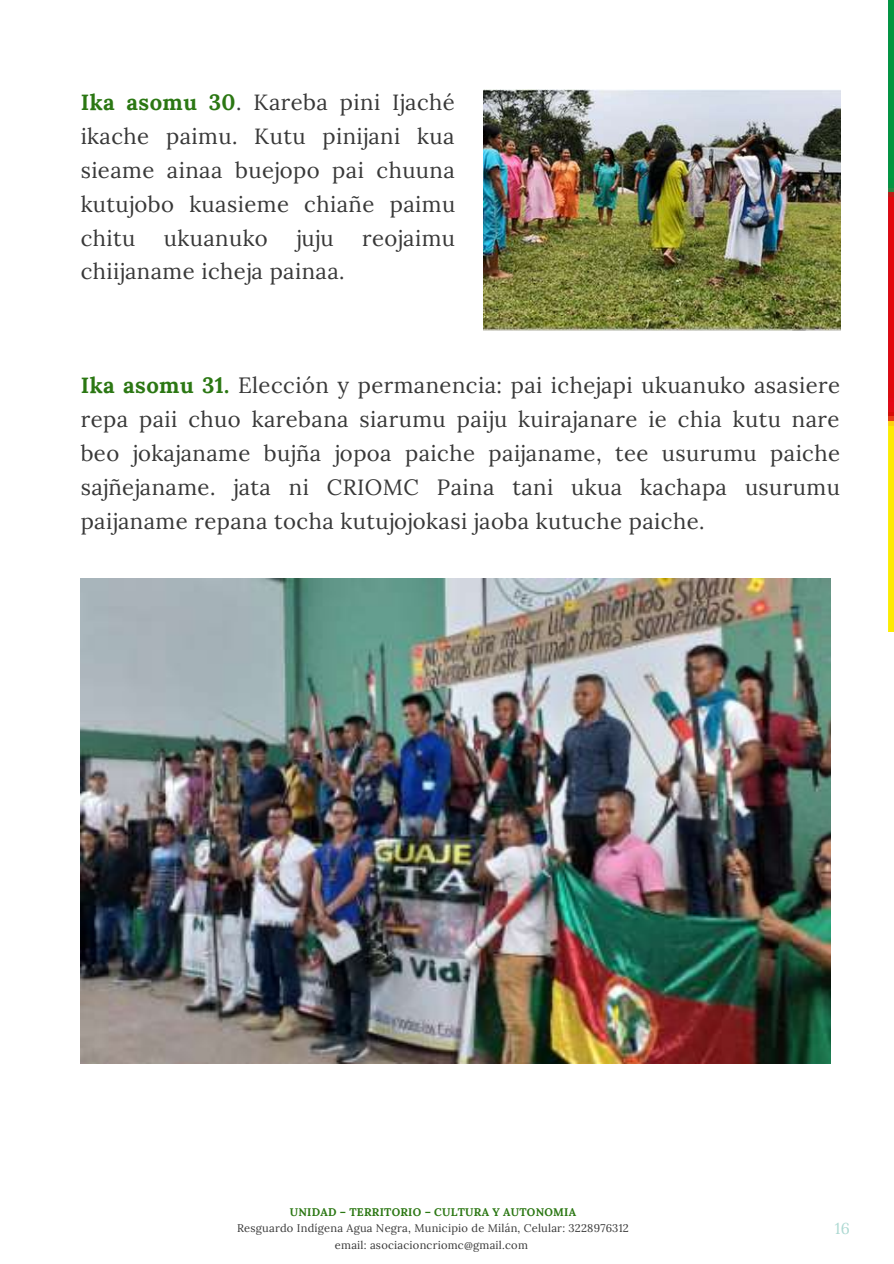
<style>
.page{position:relative;width:894px;height:1264px;background:#fff}
.page>*{position:absolute;margin:0;border:0;box-sizing:border-box;transform-origin:0 0}
.t1{font:22.05px/33.8px "Lora";letter-spacing:.02em;color:#383838;text-align:justify}
.t2{font:15.75px "Lora";color:#add9d2}
.t3{font:11.1px/16.6px "Lora";letter-spacing:.02em;color:#383838;text-align:center}
.t4{font:700 11.1px "Lora";letter-spacing:.02em;color:#2b7713}
.s1{font-weight:700;color:#2b7713}
</style>
<div class="page">
<img style="left:483px;top:89px;width:357px;height:241px">
<img style="left:81px;top:578px;width:748px;height:485px">
<img style="left:888px;top:0;width:5px;height:632px">
<p class="t1" style="left:81px;top:85px;width:376px"><span class="s1">Ika asomu 30</span>. Kareba pini Ijaché ikache paimu. Kutu pinijani kua sieame ainaa buejopo pai chuuna kutujobo kuasieme chiañe paimu chitu</p>
<p class="t1" style="left:164px;top:220px;width:105px">ukuanuko</p>
<p class="t1" style="left:296px;top:220px;width:39px">juju</p>
<p class="t1" style="left:362px;top:220px;width:94px">reojaimu</p>
<p class="t1" style="left:81px;top:254px;width:265px">chiijaname icheja painaa.</p>
<p class="t1" style="left:81px;top:368px;width:760px"><span class="s1">Ika asomu 31.</span> Elección y permanencia: pai ichejapi ukuanuko asasiere repa paii chuo karebana siarumu paiju kuirajanare ie chia kutu nare beo jokajaname bujña jopoa paiche paijaname, tee usurumu paiche sajñejaname. jata ni CRIOMC Paina tani ukua kachapa usurumu paijaname repana tocha kutujojokasi jaoba kutuche paiche.</p>
<p class="t4" style="left:290px;top:1204px;width:288px">UNIDAD – TERRITORIO – CULTURA Y AUTONOMIA</p>
<p class="t3" style="left:237px;top:1219px;width:393px">Resguardo Indígena Agua Negra, Municipio de Milán, Celular: 3228976312 email: asociacioncriomc@gmail.com</p>
<p class="t2" style="left:834px;top:1217px;width:17px">16</p>
</div>
